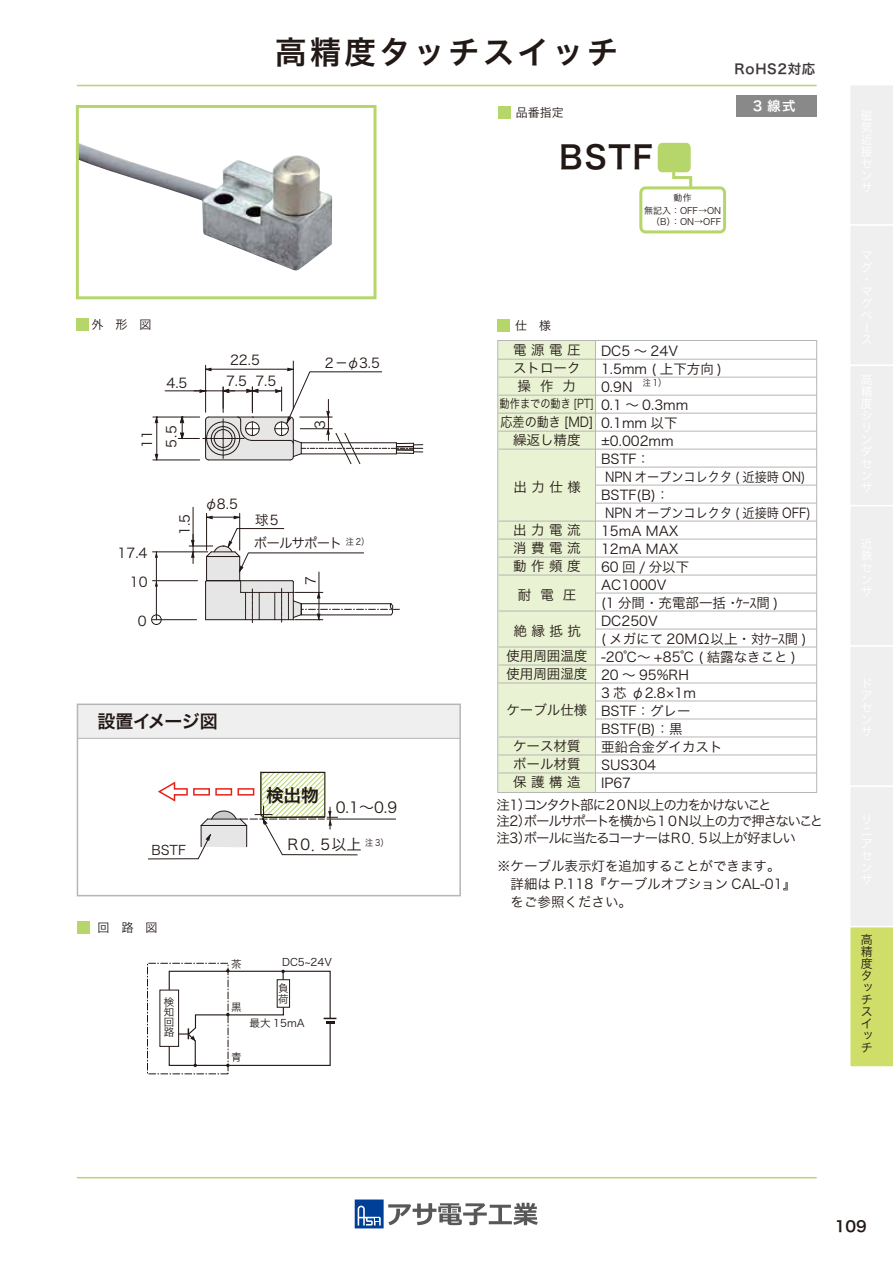
<style>
.page{position:relative;width:893px;height:1263px;background:#fff}
.page>*{position:absolute;margin:0;border:0;box-sizing:border-box;transform-origin:0 0}
.t1{font:31.5px "Hira Kaku Pro W6";letter-spacing:.1em;color:#221815}
.t2{font:18px "Hira Kaku Pro W6";letter-spacing:-.03em;color:#221815}
.t3{font:17.85px "Hira Kaku Pro W6";color:#221815}
.t4{font:15px "Hira Kaku Pro W3";color:#221815}
.t5{font:15px "Hira Kaku Pro W6";color:#221815}
.t6{font:13.5px/18px "Hira Kaku Pro W3";color:#221815}
.t7{font:13.5px/16.5px "Hira Kaku Pro W3";letter-spacing:-.105em;color:#221815}
.t8{font:13.5px/18px "Hira Kaku Pro W3";color:#221815;text-align:center;scale:.9 1}
.t9{font:13.5px "Hira Kaku Pro W6";letter-spacing:.05em;color:#3e3a39}
.t10{font:13.5px "Hira Kaku Pro W3";letter-spacing:-.065em;color:#221815}
.t11{font:13.5px "Hira Kaku Pro W6";color:#fff}
.t12{font:13.2px "Hira Kaku Pro W3";color:#221815}
.t13{font:12px/12px "Hira Kaku Pro W3";color:#221815;text-align:justify}
.t14{font:12px "Hira Kaku Pro W3";color:#221815;scale:.85 1}
.t15{font:10.5px/9.9px "Hira Kaku Pro W3";color:#221815;text-align:justify}
.t16{font:9px/10.5px "Hira Kaku Pro W3";color:#221815;text-align:right}
.t17{font:9px "Hira Kaku Pro W3";color:#221815;scale:.9 1}
</style>
<div class="page">
<div style="left:76px;top:318px;width:13px;height:13px;background:#b6d56a"></div>
<div style="left:77px;top:921px;width:13px;height:12px;background:#b6d56a"></div>
<div style="left:497px;top:319px;width:13px;height:13px;background:#b6d56a"></div>
<div style="left:498px;top:106px;width:13px;height:13px;background:#b6d56a"></div>
<div style="left:498px;top:340px;width:97px;height:452px;background:#e9f2d2"></div>
<hr style="left:77px;top:85px;width:740px;height:1px;background:#b6d56a">
<hr style="left:77px;top:1177px;width:740px;height:1px;background:#b6d56a">
<hr style="left:498px;top:359px;width:319px;height:1px;background:#b5b6b6">
<hr style="left:499px;top:377px;width:318px;height:1px;background:#b5b6b6">
<hr style="left:499px;top:395px;width:318px;height:1px;background:#b5b6b6">
<hr style="left:499px;top:413px;width:318px;height:1px;background:#b5b6b6">
<hr style="left:499px;top:431px;width:318px;height:1px;background:#b5b6b6">
<hr style="left:499px;top:449px;width:318px;height:1px;background:#b5b6b6">
<hr style="left:596px;top:467px;width:221px;height:1px;background:#b5b6b6">
<hr style="left:596px;top:485px;width:221px;height:1px;background:#b5b6b6">
<hr style="left:499px;top:521px;width:318px;height:1px;background:#b5b6b6">
<hr style="left:499px;top:539px;width:318px;height:1px;background:#b5b6b6">
<hr style="left:596px;top:503px;width:221px;height:1px;background:#b5b6b6">
<hr style="left:596px;top:593px;width:221px;height:1px;background:#b5b6b6">
<hr style="left:499px;top:557px;width:318px;height:1px;background:#b5b6b6">
<hr style="left:499px;top:575px;width:318px;height:1px;background:#b5b6b6">
<hr style="left:596px;top:629px;width:221px;height:1px;background:#b5b6b6">
<hr style="left:499px;top:611px;width:318px;height:1px;background:#b5b6b6">
<hr style="left:499px;top:683px;width:318px;height:1px;background:#b5b6b6">
<hr style="left:499px;top:647px;width:318px;height:1px;background:#b5b6b6">
<hr style="left:499px;top:665px;width:318px;height:1px;background:#b5b6b6">
<hr style="left:595px;top:701px;width:222px;height:1px;background:#b5b6b6">
<hr style="left:596px;top:719px;width:221px;height:1px;background:#b5b6b6">
<hr style="left:499px;top:737px;width:318px;height:1px;background:#b5b6b6">
<hr style="left:499px;top:755px;width:318px;height:1px;background:#b5b6b6">
<hr style="left:499px;top:773px;width:318px;height:1px;background:#b5b6b6">
<hr style="left:595px;top:340px;width:1px;height:452px;background:#b5b6b6">
<div style="left:497px;top:340px;width:320px;height:453px;border:1px solid #b5b6b6"></div>
<svg style="left:671px;top:169px;width:22px;height:17px"></svg>
<div style="left:639px;top:186px;width:87px;height:47px;border:3px solid #b6d56a;border-radius:5px"></div>
<div style="left:658px;top:143px;width:33px;height:29px;background:#b6d56a;border-radius:5px"></div>
<div style="left:736px;top:95px;width:81px;height:21px;background:#898989"></div>
<svg style="left:355px;top:1199px;width:183px;height:29px"></svg>
<svg style="left:850px;top:86px;width:43px;height:981px"></svg>
<img style="left:80px;top:143px;width:252px;height:127px">
<div style="left:76px;top:105px;width:300px;height:194px;border:3px solid #b6d56a"></div>
<hr style="left:153px;top:460px;width:47px;height:1px;background:#221815">
<hr style="left:153px;top:417px;width:47px;height:1px;background:#221815">
<hr style="left:157px;top:423px;width:1px;height:31px;background:#221815">
<svg style="left:155px;top:454px;width:3px;height:6px"></svg>
<svg style="left:155px;top:417px;width:3px;height:6px"></svg>
<hr style="left:293px;top:361px;width:1px;height:48px;background:#221815">
<hr style="left:205px;top:365px;width:1px;height:47px;background:#221815">
<hr style="left:239px;top:513px;width:1px;height:37px;background:#221815">
<hr style="left:206px;top:513px;width:1px;height:37px;background:#221815">
<svg style="left:206px;top:516px;width:34px;height:3px"></svg>
<hr style="left:152px;top:619px;width:45px;height:1px;background:#221815">
<div style="left:151px;top:615px;width:10px;height:10px;border:1px solid #221815;border-radius:50%"></div>
<hr style="left:165px;top:391px;width:41px;height:1px;background:#221815">
<hr style="left:156px;top:552px;width:52px;height:1px;background:#221815">
<hr style="left:193px;top:507px;width:1px;height:39px;background:#221815">
<hr style="left:156px;top:552px;width:1px;height:68px;background:#221815">
<svg style="left:152px;top:552px;width:6px;height:6px"></svg>
<hr style="left:152px;top:580px;width:46px;height:1px;background:#221815">
<div style="left:147px;top:963px;width:81px;height:111px;border:1px dashed #221815"></div>
<svg style="left:168px;top:969px;width:168px;height:98px"></svg>
<svg style="left:178px;top:368px;width:245px;height:96px"></svg>
<hr style="left:301px;top:442px;width:95px;height:1px;background:#221815">
<hr style="left:301px;top:454px;width:95px;height:1px;background:#221815">
<svg style="left:189px;top:528px;width:211px;height:95px"></svg>
<div style="left:77px;top:704px;width:383px;height:34px;background:#efefef"></div>
<div style="left:77px;top:703px;width:384px;height:193px;border:2px solid #b5b6b6"></div>
<hr style="left:148px;top:858px;width:50px;height:1px;background:#221815">
<hr style="left:282px;top:854px;width:75px;height:1px;background:#221815">
<hr style="left:327px;top:819px;width:69px;height:1px;background:#221815">
<div style="left:193px;top:788px;width:17px;height:7px;border:2px solid #e7211b"></div>
<svg style="left:158px;top:781px;width:30px;height:21px"></svg>
<svg style="left:198px;top:771px;width:140px;height:88px"></svg>
<hr style="left:77px;top:738px;width:383px;height:1px;background:#b5b6b6">
<p class="t13" style="left:92px;top:318px;width:62px">外　形　図</p>
<h1 class="t1" style="left:275px;top:24px;width:345px">高精度タッチスイッチ</h1>
<p class="t13" style="left:516px;top:106px;width:49px">品番指定</p>
<h1 class="t1" style="left:559px;top:128px;width:95px">BSTF</h1>
<p class="t16" style="left:644px;top:205px;width:79px">無記入：OFF→ON（B）：ON→OFF</p>
<p class="t16" style="left:673px;top:192px;width:20px">動作</p>
<p class="t9" style="left:734px;top:57px;width:82px">RoHS2対応</p>
<p class="t11" style="left:753px;top:94px;width:44px">3 線式</p>
<p class="t13" style="left:515px;top:319px;width:37px">仕　様</p>
<p class="t6" style="left:230px;top:350px;width:31px">22.5</p>
<p class="t6" style="left:166px;top:373px;width:23px">4.5</p>
<p class="t6" style="left:226px;top:371px;width:52px">7.5 7.5</p>
<p class="t6" style="left:137px;top:448px;width:19px;rotate:-90deg">11</p>
<p class="t6" style="left:161px;top:448px;width:25px;rotate:-90deg">5.5</p>
<p class="t6" style="left:323px;top:353px;width:59px">２－φ3.5</p>
<p class="t6" style="left:310px;top:429px;width:10px;rotate:-90deg">3</p>
<p class="t6" style="left:118px;top:538px;width:31px;line-height:28.8px;text-align:right">17.4<br>10</p>
<p class="t6" style="left:136px;top:611px;width:15px">０</p>
<p class="t6" style="left:175px;top:535px;width:22px;rotate:-90deg">1.5</p>
<p class="t6" style="left:204px;top:494px;width:35px">φ8.5</p>
<p class="t6" style="left:255px;top:510px;width:27px">球５</p>
<p class="t10" style="left:254px;top:531px;width:90px">ボールサポート</p>
<p class="t6" style="left:301px;top:585px;width:10px;rotate:-90deg">7</p>
<p class="t17" style="left:346px;top:534px;width:28px">注 2）</p>
<h2 class="t2" style="left:98px;top:704px;width:122px">設置イメージ図</h2>
<p class="t12" style="left:151px;top:839px;width:36px">BSTF</p>
<h3 class="t3" style="left:266px;top:779px;width:54px">検出物</h3>
<p class="t4" style="left:336px;top:794px;width:63px">0.1～0.9</p>
<p class="t4" style="left:286px;top:831px;width:77px">Ｒ０．５以上</p>
<p class="t17" style="left:365px;top:834px;width:28px">注 3）</p>
<p class="t13" style="left:98px;top:920px;width:61px">回　路　図</p>
<p class="t15" style="left:164px;top:997px;width:12px">検知回路</p>
<p class="t15" style="left:231px;top:958px;width:12px">茶</p>
<p class="t15" style="left:231px;top:1001px;width:12px">黒</p>
<p class="t15" style="left:282px;top:957px;width:51px">DC5~24V</p>
<p class="t15" style="left:278px;top:982px;width:11px;line-height:10.5px">負荷</p>
<p class="t15" style="left:250px;top:1018px;width:57px">最大 15mA</p>
<p class="t15" style="left:231px;top:1051px;width:12px">青</p>
<p class="t6" style="left:513px;top:340px;width:69px;text-align:center">電 源 電 圧ストローク操 作 力</p>
<p class="t14" style="left:500px;top:393px;width:113px">動作までの動き [PT]</p>
<p class="t8" style="left:500px;top:412px;width:105px">応差の動き [MD]繰返し精度</p>
<p class="t6" style="left:513px;top:477px;width:69px">出 力 仕 様</p>
<p class="t6" style="left:513px;top:520px;width:69px;text-align:justify">出 力 電 流消 費 電 流動 作 頻 度</p>
<p class="t6" style="left:518px;top:585px;width:60px">耐 電 圧</p>
<p class="t6" style="left:513px;top:621px;width:69px">絶 縁 抵 抗</p>
<p class="t6" style="left:506px;top:646px;width:82px">使用周囲温度使用周囲湿度</p>
<p class="t6" style="left:506px;top:700px;width:82px">ケーブル仕様</p>
<p class="t6" style="left:513px;top:736px;width:69px;text-align:justify">ケース材質ボール材質保 護 構 造</p>
<p class="t6" style="left:601px;top:340px;width:211px">DC5 ～ 24V<br>1.5mm ( 上下方向 )<br>0.9N<br>0.1 ～ 0.3mm<br>0.1mm 以下<br>±0.002mm<br>BSTF：<br>NPN オープンコレクタ ( 近接時 ON)<br>BSTF(B)：<br>NPN オープンコレクタ ( 近接時 OFF)<br>15mA MAX<br>12mA MAX<br>60 回 / 分以下<br>AC1000V<br>(1 分間・充電部一括・ｹｰｽ間 )<br>DC250V<br>( メガにて 20MΩ以上・対ｹｰｽ間 ) -20℃～ +85℃ ( 結露なきこと )<br>20 ～ 95%RH<br>3 芯 φ2.8×1m<br>BSTF：グレー<br>BSTF(B)：黒<br>亜鉛合金ダイカスト<br>SUS304<br>IP67</p>
<p class="t17" style="left:643px;top:375px;width:28px">注 1）</p>
<p class="t7" style="left:497px;top:795px;width:328px">注1）コンタクト部に２０Ｎ以上の力をかけないこと<br>注2）ボールサポートを横から１０Ｎ以上の力で押さないこと注3）ボールに当たるコーナーはＲ０．５以上が好ましい</p>
<p class="t6" style="left:497px;top:856px;width:301px">※ケーブル表示灯を追加することができます。　詳細は P.118『ケーブルオプション CAL-01』　をご参照ください。</p>
<p class="t13" style="left:861px;top:933px;width:13px">高精度タッチスイッチ</p>
<p class="t5" style="left:835px;top:1213px;width:34px">109</p>
</div>
